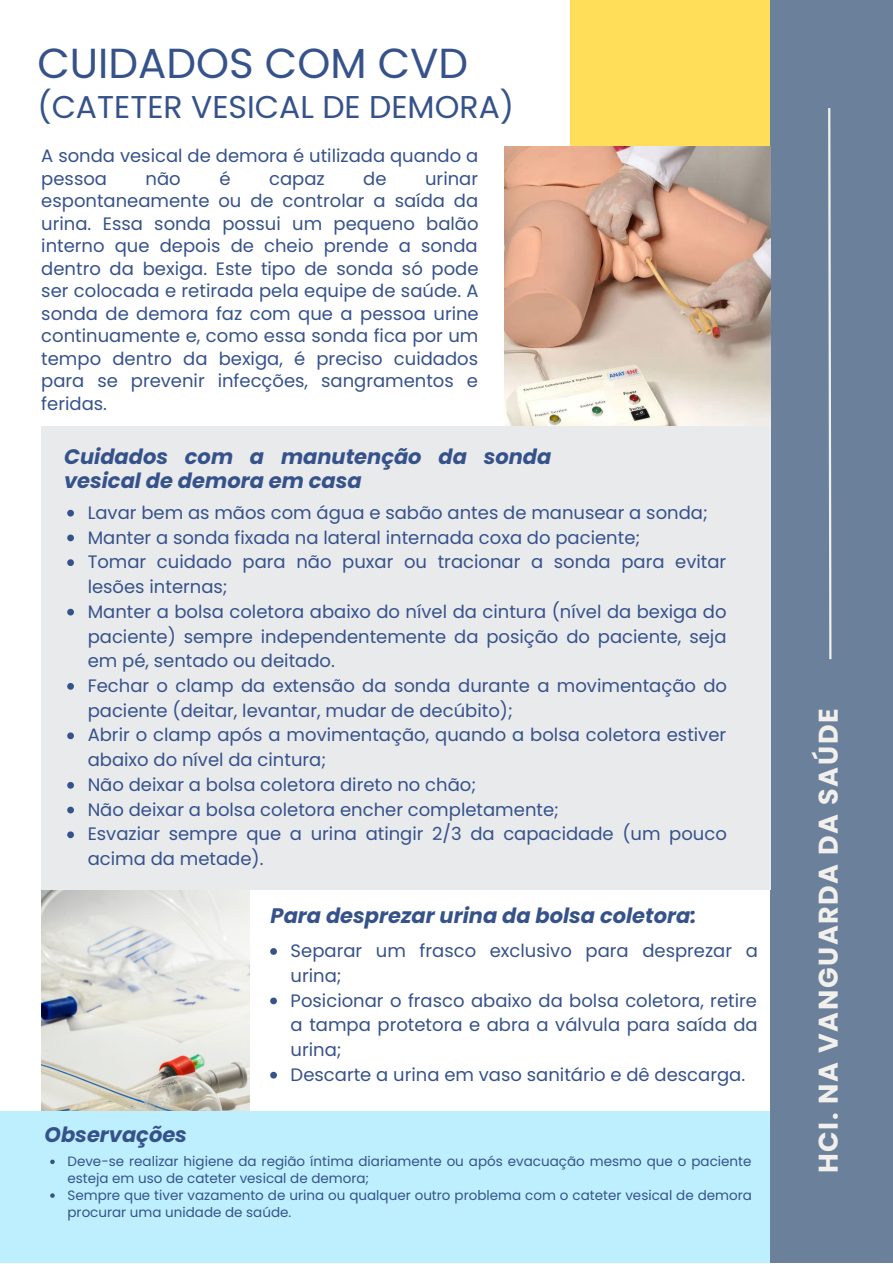
<style>
.page{position:relative;width:893px;height:1264px;background:#fff}
.page>*{position:absolute;margin:0;border:0;box-sizing:border-box;transform-origin:0 0}
.t1{font:42px "Poppins";color:#36528b}
.t2{font:31.5px "Poppins";color:#36528b}
.t3{font:700 27px "Poppins";letter-spacing:.06em;color:#f2f0ec}
.t4{font:italic 700 21px/23.5px "Poppins";color:#36528b}
.t5{font:18px/24.8px "Poppins";color:#36528b}
.t6{font:13.5px/16.8px "Poppins";color:#36528b}
</style>
<div class="page">
<div style="left:570px;top:0;width:269px;height:231px;background:#ffde59"></div>
<div style="left:0;top:1111px;width:770px;height:151px;background:#beefff"></div>
<div style="left:770px;top:0;width:122px;height:1262px;background:#6b809b"></div>
<svg style="left:828px;top:108px;width:4px;height:552px"></svg>
<img style="left:504px;top:146px;width:266px;height:280px">
<div style="left:41px;top:426px;width:729px;height:463px;background:#e9eaec"></div>
<img style="left:41px;top:890px;width:208px;height:220px">
<svg style="left:67px;top:510px;width:7px;height:6px"></svg>
<svg style="left:67px;top:534px;width:7px;height:7px"></svg>
<svg style="left:67px;top:559px;width:7px;height:7px"></svg>
<svg style="left:67px;top:608px;width:7px;height:7px"></svg>
<svg style="left:67px;top:683px;width:7px;height:6px"></svg>
<svg style="left:67px;top:732px;width:7px;height:7px"></svg>
<svg style="left:67px;top:782px;width:7px;height:6px"></svg>
<svg style="left:67px;top:806px;width:7px;height:7px"></svg>
<svg style="left:67px;top:831px;width:7px;height:7px"></svg>
<svg style="left:270px;top:948px;width:7px;height:6px"></svg>
<svg style="left:270px;top:997px;width:7px;height:7px"></svg>
<svg style="left:270px;top:1071px;width:7px;height:7px"></svg>
<svg style="left:50px;top:1159px;width:5px;height:5px"></svg>
<svg style="left:50px;top:1193px;width:5px;height:4px"></svg>
<h1 class="t1" style="left:37px;top:34px;width:432px">CUIDADOS COM CVD</h1>
<h2 class="t2" style="left:37px;top:85px;width:478px">(CATETER VESICAL DE DEMORA)</h2>
<p class="t5" style="left:41px;top:145px;width:438px;line-height:22.5px">A sonda vesical de demora é utilizada quando a pessoa</p>
<p class="t5" style="left:146px;top:166px;width:37px">não</p>
<p class="t5" style="left:219px;top:166px;width:13px">é</p>
<p class="t5" style="left:269px;top:166px;width:57px">capaz</p>
<p class="t5" style="left:363px;top:166px;width:25px">de</p>
<p class="t5" style="left:41px;top:167px;width:439px;line-height:22.5px;text-align:justify;text-indent:384px">urinar espontaneamente ou de controlar a saída da urina. Essa sonda possui um pequeno balão interno que depois de cheio prende a sonda dentro da bexiga. Este tipo de sonda só pode ser colocada e retirada pela equipe de saúde. A sonda de demora faz com que a pessoa urine continuamente e, como essa sonda fica por um tempo dentro da bexiga, é preciso cuidados para se prevenir infecções, sangramentos e feridas.</p>
<p class="t4" style="left:64px;top:445px;width:489px">Cuidados com a manutenção da sonda vesical de demora em casa</p>
<p class="t5" style="left:88px;top:500px;width:641px">Lavar bem as mãos com água e sabão antes de manusear a sonda; Manter a sonda fixada na lateral internada coxa do paciente;<br>Tomar cuidado para não puxar ou tracionar a sonda para evitar lesões internas;<br>Manter a bolsa coletora abaixo do nível da cintura (nível da bexiga do paciente) sempre independentemente da posição do paciente, seja em pé, sentado ou deitado.<br>Fechar o clamp da extensão da sonda durante a movimentação do paciente (deitar, levantar, mudar de decúbito);<br>Abrir o clamp após a movimentação, quando a bolsa coletora estiver abaixo do nível da cintura;<br>Não deixar a bolsa coletora direto no chão;<br>Não deixar a bolsa coletora encher completamente;<br>Esvaziar sempre que a urina atingir 2/3 da capacidade (um pouco acima da metade).</p>
<p class="t4" style="left:270px;top:903px;width:427px">Para desprezar urina da bolsa coletora:</p>
<p class="t5" style="left:290px;top:938px;width:469px">Separar um frasco exclusivo para desprezar a urina;<br>Posicionar o frasco abaixo da bolsa coletora, retire a tampa protetora e abra a válvula para saída da urina;<br>Descarte a urina em vaso sanitário e dê descarga.</p>
<p class="t4" style="left:45px;top:1122px;width:144px">Observações</p>
<p class="t6" style="left:67px;top:1153px;width:686px">Deve-se realizar higiene da região íntima diariamente ou após evacuação mesmo que o paciente esteja em uso de cateter vesical de demora;<br>Sempre que tiver vazamento de urina ou qualquer outro problema com o cateter vesical de demora procurar uma unidade de saúde.</p>
<h3 class="t3" style="left:809px;top:1173px;width:466px;rotate:-90deg">HCI. NA VANGUARDA DA SAÚDE</h3>
</div>
